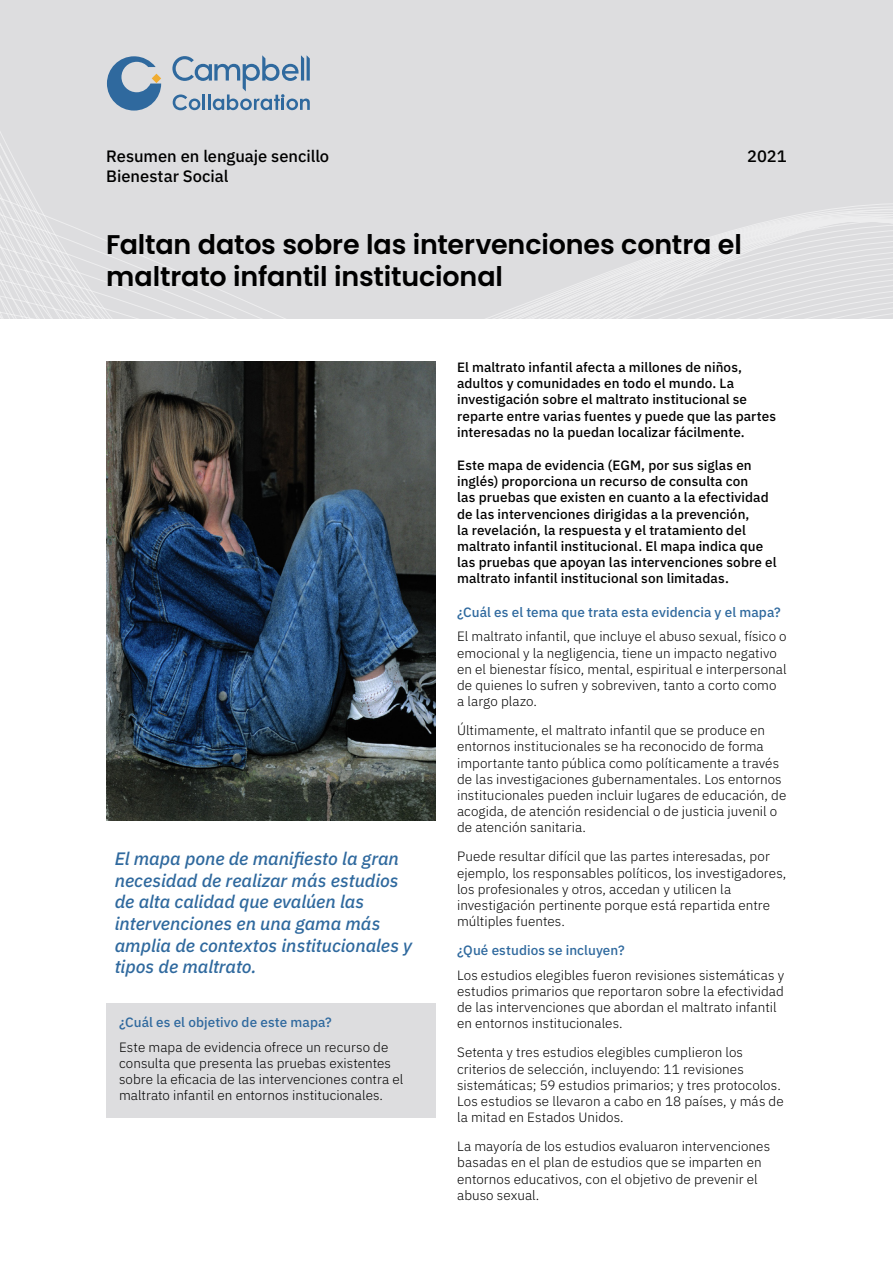
<style>
.page{position:relative;width:893px;height:1263px;background:#fff}
.page>*{position:absolute;margin:0;border:0;box-sizing:border-box;transform-origin:0 0}
.t1{font:600 27px/32.4px "Poppins";letter-spacing:-.005em;color:#000}
.t2{font:italic 500 18px/21.6px "IBM Plex Sans";letter-spacing:-.005em;color:#2f699e}
.t3{font:500 16.5px "IBM Plex Sans";letter-spacing:-.005em;color:#000}
.t4{font:300 13.5px/16.2px "IBM Plex Sans";letter-spacing:.005em;color:#000}
.t5{font:500 13.5px/16.2px "IBM Plex Sans";letter-spacing:.005em;color:#000}
.t6{font:500 13.5px "IBM Plex Sans";letter-spacing:.005em;color:#2f699e}
</style>
<div class="page">
<div style="left:0;top:0;width:893px;height:319px;background:#dddddf"></div>
<svg style="left:0;top:85px;width:893px;height:234px"></svg>
<div style="left:106px;top:1003px;width:330px;height:115px;background:#dddddf"></div>
<svg style="left:107px;top:56px;width:54px;height:55px"></svg>
<svg style="left:172px;top:55px;width:138px;height:55px"></svg>
<img style="left:106px;top:361px;width:330px;height:460px">
<p class="t3" style="left:106px;top:143px;width:224px">Resumen en lenguaje sencillo</p>
<p class="t3" style="left:747px;top:143px;width:41px">2021</p>
<p class="t3" style="left:106px;top:163px;width:124px">Bienestar Social</p>
<h1 class="t1" style="left:106px;top:228px;width:637px">Faltan datos sobre las intervenciones contra el maltrato infantil institucional</h1>
<h2 class="t2" style="left:115px;top:846px;width:299px">El mapa pone de manifiesto la gran necesidad de realizar más estudios de alta calidad que evalúen las intervenciones en una gama más amplia de contextos institucionales y tipos de maltrato.</h2>
<p class="t6" style="left:119px;top:1011px;width:214px">¿Cuál es el objetivo de este mapa?</p>
<p class="t4" style="left:119px;top:1037px;width:286px">Este mapa de evidencia ofrece un recurso de consulta que presenta las pruebas existentes sobre la eficacia de las intervenciones contra el maltrato infantil en entornos institucionales.</p>
<p class="t5" style="left:457px;top:358px;width:320px">El maltrato infantil afecta a millones de niños, adultos y comunidades en todo el mundo. La investigación sobre el maltrato institucional se reparte entre varias fuentes y puede que las partes interesadas no la puedan localizar fácilmente.</p>
<p class="t5" style="left:457px;top:456px;width:321px">Este mapa de evidencia (EGM, por sus siglas en inglés) proporciona un recurso de consulta con<br>las pruebas que existen en cuanto a la efectividad de las intervenciones dirigidas a la prevención,<br>la revelación, la respuesta y el tratamiento del maltrato infantil institucional. El mapa indica que las pruebas que apoyan las intervenciones sobre el maltrato infantil institucional son limitadas.</p>
<p class="t6" style="left:457px;top:601px;width:325px">¿Cuál es el tema que trata esta evidencia y el mapa?</p>
<p class="t4" style="left:457px;top:627px;width:331px">El maltrato infantil, que incluye el abuso sexual, físico o emocional y la negligencia, tiene un impacto negativo en el bienestar físico, mental, espiritual e interpersonal de quienes lo sufren y sobreviven, tanto a corto como a largo plazo.</p>
<p class="t4" style="left:457px;top:721px;width:331px">Últimamente, el maltrato infantil que se produce en entornos institucionales se ha reconocido de forma importante tanto pública como políticamente a través de las investigaciones gubernamentales. Los entornos institucionales pueden incluir lugares de educación, de acogida, de atención residencial o de justicia juvenil o de atención sanitaria.</p>
<p class="t4" style="left:457px;top:847px;width:331px">Puede resultar difícil que las partes interesadas, por ejemplo, los responsables políticos, los investigadores, los profesionales y otros, accedan y utilicen la investigación pertinente porque está repartida entre múltiples fuentes.</p>
<p class="t6" style="left:457px;top:940px;width:169px">¿Qué estudios se incluyen?</p>
<p class="t4" style="left:457px;top:966px;width:329px">Los estudios elegibles fueron revisiones sistemáticas y estudios primarios que reportaron sobre la efectividad de las intervenciones que abordan el maltrato infantil en entornos institucionales.</p>
<p class="t4" style="left:457px;top:1043px;width:328px">Setenta y tres estudios elegibles cumplieron los criterios de selección, incluyendo: 11 revisiones sistemáticas; 59 estudios primarios; y tres protocolos.<br>Los estudios se llevaron a cabo en 18 países, y más de la mitad en Estados Unidos.</p>
<p class="t4" style="left:457px;top:1137px;width:315px">La mayoría de los estudios evaluaron intervenciones basadas en el plan de estudios que se imparten en entornos educativos, con el objetivo de prevenir el abuso sexual.</p>
</div>
